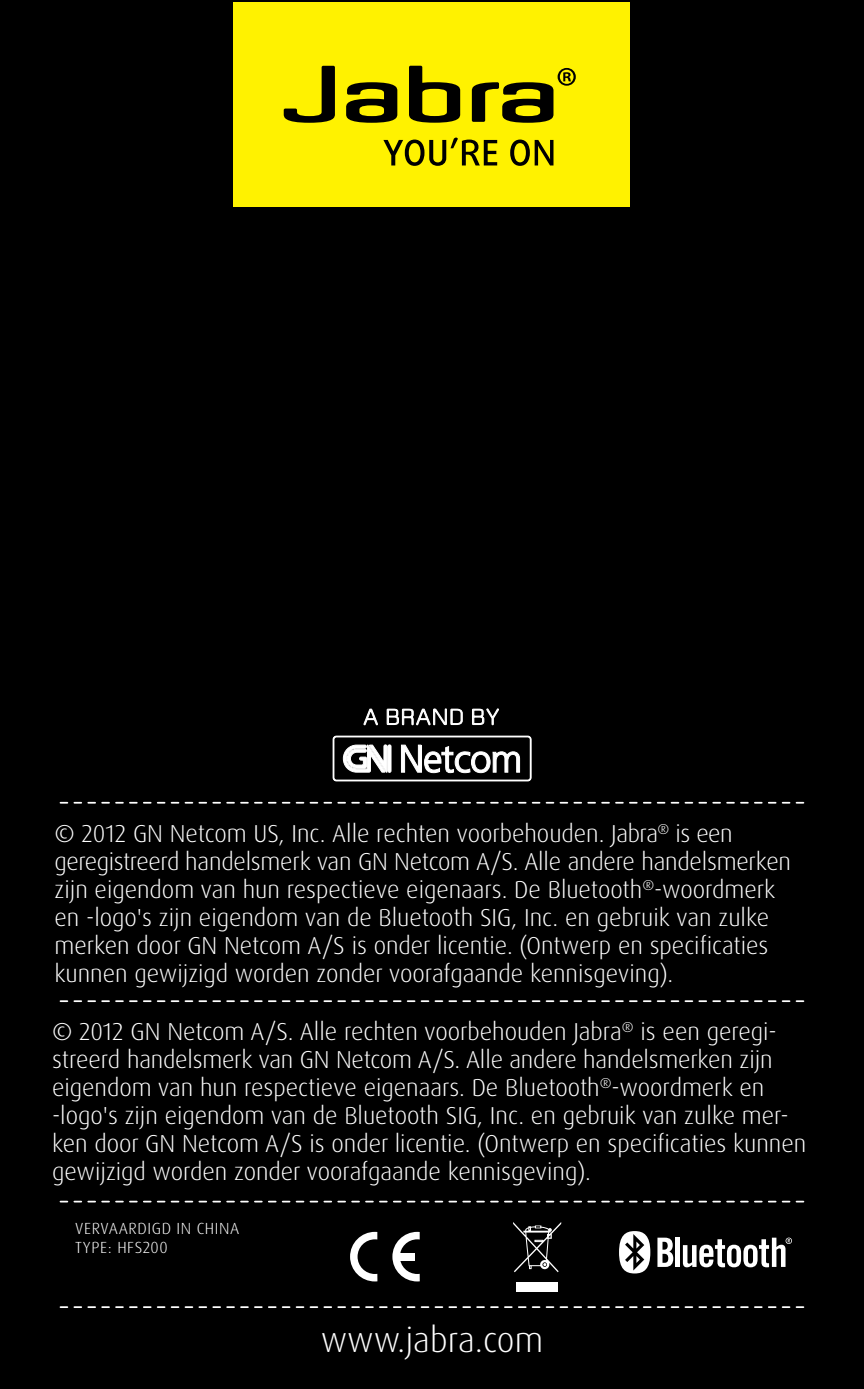
<style>
.page{position:relative;width:864px;height:1389px;background:#fff}
.page>*{position:absolute;margin:0;border:0;box-sizing:border-box;transform-origin:0 0}
.t1{font:300 35px "Dax Pro";color:#fff}
.t2{font:300 24.5px/28px "Dax Pro";color:#fff}
.t3{font:300 16.1px "Dax Pro";letter-spacing:.035em;color:#fff}
</style>
<div class="page">
<div style="left:0;top:0;width:863px;height:1389px;background:#000"></div>
<div style="left:233px;top:2px;width:396px;height:205px;background:#fff200"></div>
<svg style="left:283px;top:66px;width:52px;height:57px"></svg>
<svg style="left:346px;top:82px;width:51px;height:41px"></svg>
<svg style="left:409px;top:66px;width:51px;height:57px"></svg>
<svg style="left:471px;top:68px;width:104px;height:55px"></svg>
<svg style="left:383px;top:138px;width:114px;height:28px"></svg>
<svg style="left:510px;top:140px;width:43px;height:26px"></svg>
<svg style="left:657px;top:1238px;width:16px;height:29px"></svg>
<hr style="left:675px;top:1238px;width:4px;height:29px;background:#fff">
<svg style="left:619px;top:1231px;width:31px;height:42px"></svg>
<svg style="left:682px;top:1238px;width:109px;height:29px"></svg>
<svg style="left:350px;top:1232px;width:27px;height:49px"></svg>
<svg style="left:392px;top:1232px;width:27px;height:49px"></svg>
<div style="left:516px;top:1282px;width:41px;height:9px;background:#fff"></div>
<svg style="left:513px;top:1222px;width:48px;height:50px"></svg>
<svg style="left:60px;top:1306px;width:743px;height:2px"></svg>
<svg style="left:60px;top:1201px;width:743px;height:1px"></svg>
<svg style="left:60px;top:1000px;width:743px;height:2px"></svg>
<svg style="left:60px;top:802px;width:743px;height:2px"></svg>
<svg style="left:363px;top:708px;width:15px;height:18px"></svg>
<svg style="left:386px;top:708px;width:77px;height:18px"></svg>
<svg style="left:472px;top:708px;width:27px;height:18px"></svg>
<svg style="left:332px;top:735px;width:199px;height:46px"></svg>
<p class="t2" style="left:54px;top:819px;width:737px">© 2012 GN Netcom US, Inc. Alle rechten voorbehouden. Jabra<sup>®</sup> is een geregistreerd handelsmerk van GN Netcom A/S. Alle andere handelsmerken zijn eigendom van hun respectieve eigenaars. De Bluetooth<sup>®</sup>-woordmerk en -logo's zijn eigendom van de Bluetooth SIG, Inc. en gebruik van zulke merken door GN Netcom A/S is onder licentie. (Ontwerp en specificaties kunnen gewijzigd worden zonder voorafgaande kennisgeving).</p>
<p class="t2" style="left:52px;top:1018px;width:755px">© 2012 GN Netcom A/S. Alle rechten voorbehouden Jabra<sup>®</sup> is een geregi&shy;streerd handelsmerk van GN Netcom A/S. Alle andere handelsmerken zijn eigendom van hun respectieve eigenaars. De Bluetooth<sup>®</sup>-woordmerk en -logo's zijn eigendom van de Bluetooth SIG, Inc. en gebruik van zulke mer&shy;ken door GN Netcom A/S is onder licentie. (Ontwerp en specificaties kunnen gewijzigd worden zonder voorafgaande kennisgeving).</p>
<p class="t3" style="left:75px;top:1218px;width:71px">Vervaardigd</p>
<p class="t3" style="left:176px;top:1218px;width:38px">in China</p>
<p class="t3" style="left:75px;top:1237px;width:94px">Type : HFS200</p>
<h1 class="t1" style="left:320px;top:1317px;width:224px">www.jabra.com</h1>
</div>
